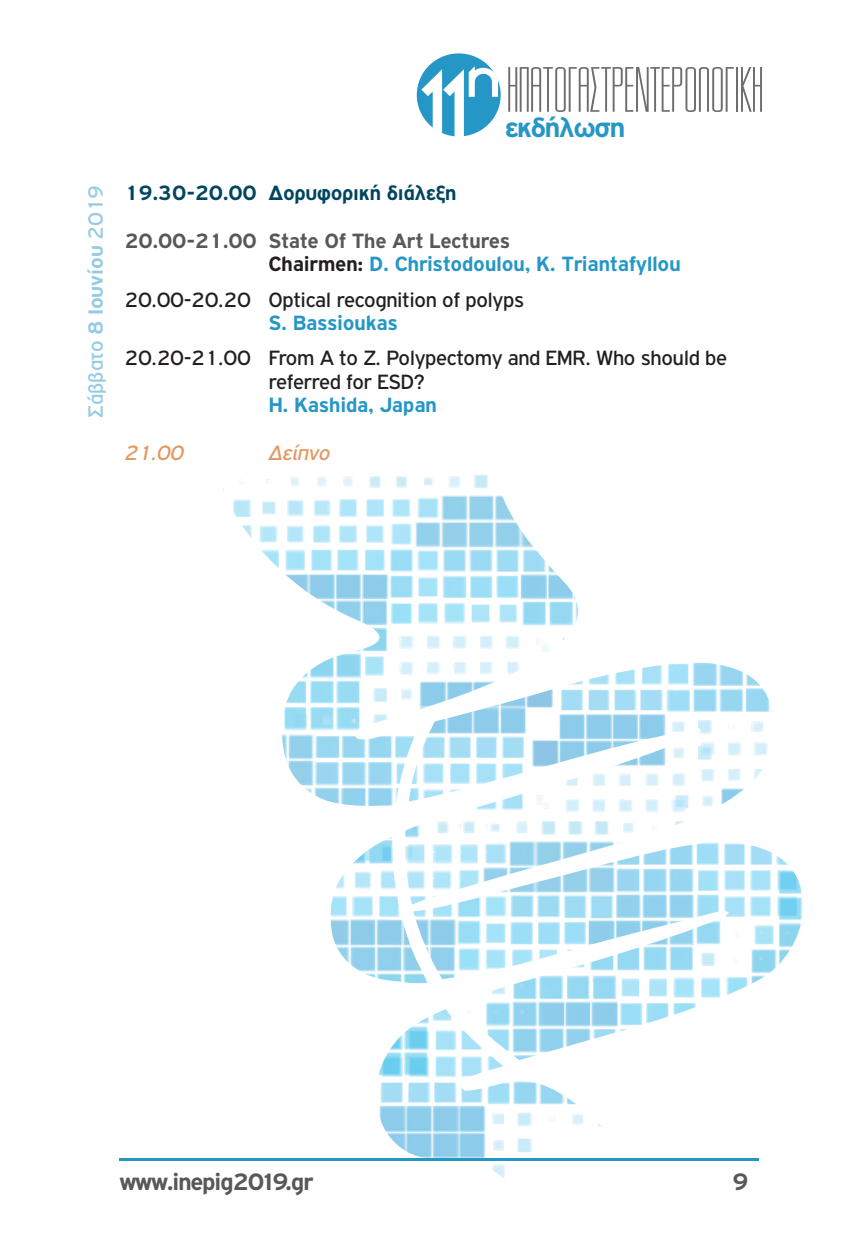
<style>
.page{position:relative;width:851px;height:1248px;background:#fff}
.page>*{position:absolute;margin:0;border:0;box-sizing:border-box;transform-origin:0 0}
.t1{font:87.4px "JK Abode Demo";color:#fff}
.t2{font:300 55.2px "CF Anteus";letter-spacing:-.025em;color:#6c6d70;scale:1.16 1}
.t3{font:700 29.4px "PF Highway Gothic";letter-spacing:-.05em;color:#2597c6}
.t4{font:700 25.2px "PF Highway Gothic";letter-spacing:-.05em;color:#57585a}
.t5{font:22px/23.4px "PF Highway Gothic";letter-spacing:-.015em;color:#231f20}
.t6{font:700 22px/23.8px "PF Highway Gothic";letter-spacing:-.02em;color:#57585a}
.t7{font:700 22px "PF Highway Gothic";letter-spacing:-.02em;color:#014560}
.t8{font:700 22px "PF Highway Gothic";letter-spacing:-.02em;color:#2597c6}
.t9{font:22px "PF Highway Gothic";color:rgb(37 151 198/.5)}
.t10{font:italic 22px "PF Highway Gothic";letter-spacing:-.015em;color:#e29861}
.s1{font-weight:700}
.s2{color:#231f20}
.s3{color:#2597c6}
</style>
<div class="page">
<img style="left:218px;top:474px;width:585px;height:704px">
<div style="left:416px;top:53px;width:84px;height:83px;background:#2597c6;border-radius:50%"></div>
<svg style="left:443px;top:66px;width:55px;height:71px"></svg>
<hr style="left:119px;top:1158px;width:639px;height:2px;background:#2597c6">
<p class="t9" style="left:86px;top:418px;width:235px;rotate:-90deg">Σάββατο <span class="s1">8 Ιουνίου</span> 2019</p>
<h1 class="t1" style="left:421px;top:69px;width:25px">1</h1>
<h2 class="t2" style="left:506px;top:64px;width:224px">ΗΠΑΤΟΓΑΣΤΡΕΝΤΕΡΟΛΟΓΙΚΗ</h2>
<h3 class="t3" style="left:504px;top:114px;width:122px">εκδήλωση</h3>
<p class="t7" style="left:124px;top:183px;width:333px">19.30-20.00 Δορυφορική διάλεξη</p>
<p class="t6" style="left:268px;top:229px;width:414px;text-indent:-144px">20.00-21.00 State Of The Art Lectures<br><span class="s2">Chairmen:</span> <span class="s3">D. Christodoulou, K. Triantafyllou</span></p>
<p class="t5" style="left:124px;top:288px;width:401px">20.00-20.20 Optical recognition of polyps</p>
<p class="t5" style="left:268px;top:347px;width:460px;text-indent:-144px">20.20-21.00 From A to Z. Polypectomy and EMR. Who should be referred for ESD?</p>
<p class="t8" style="left:268px;top:313px;width:131px">S. Bassioukas</p>
<p class="t8" style="left:268px;top:395px;width:170px">H. Kashida, Japan</p>
<p class="t10" style="left:124px;top:442px;width:61px">21.00</p>
<p class="t10" style="left:268px;top:442px;width:63px">Δείπνο</p>
<p class="t4" style="left:119px;top:1169px;width:195px">www.inepig2019.gr</p>
<p class="t4" style="left:732px;top:1169px;width:18px">9</p>
</div>
